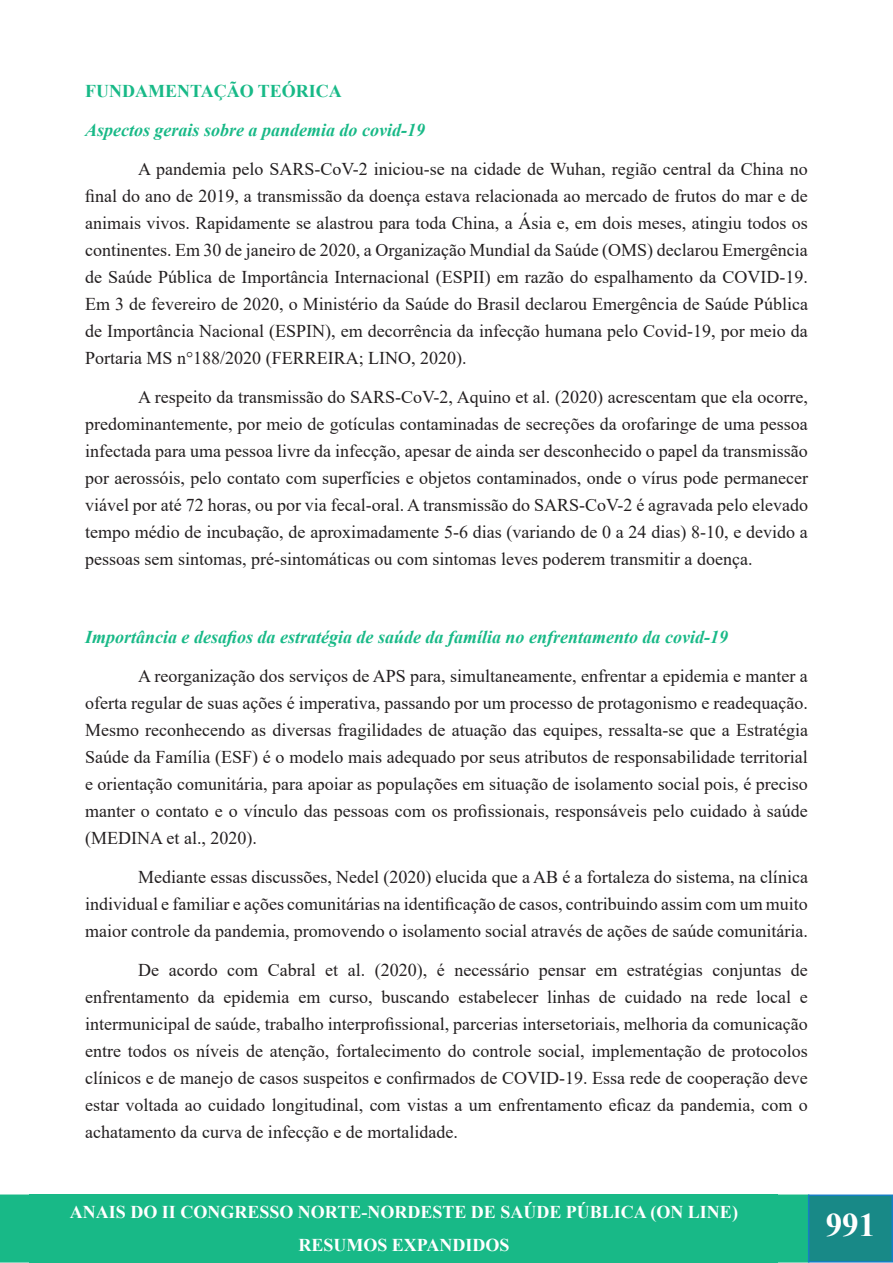
<style>
.page{position:relative;width:893px;height:1263px;background:#fff}
.page>*{position:absolute;margin:0;border:0;box-sizing:border-box;transform-origin:0 0}
.t1{font:700 33px "Times New Roman";color:#fff}
.t2{font:18px/27px "Times New Roman";color:#231f20;text-align:justify}
.t3{font:italic 700 18px "Times New Roman";color:#18b987}
.t4{font:700 18px/33px "Times New Roman";color:#fff;text-align:center}
.t5{font:700 18px "Times New Roman";color:#18b987}
</style>
<div class="page">
<div style="left:0;top:1194px;width:808px;height:68px;background:#18b987"></div>
<div style="left:809px;top:1195px;width:83px;height:67px;background:#188987"></div>
<div style="left:808px;top:1194px;width:85px;height:68px;border:2px solid #167ec4"></div>
<div style="left:30px;top:1194px;width:748px;height:68px;background:#18b987"></div>
<p class="t5" style="left:85px;top:78px;width:258px">FUNDAMENTAÇÃO TEÓRICA</p>
<p class="t3" style="left:85px;top:118px;width:341px">Aspectos gerais sobre a pandemia do covid-19</p>
<p class="t2" style="left:85px;top:155px;width:724px;text-indent:53px">A pandemia pelo SARS-CoV-2 iniciou-se na cidade de Wuhan, região central da China no final do ano de 2019, a transmissão da doença estava relacionada ao mercado de frutos do mar e de animais vivos. Rapidamente se alastrou para toda China, a Ásia e, em dois meses, atingiu todos os continentes. Em 30 de janeiro de 2020, a Organização Mundial da Saúde (OMS) declarou Emergência de Saúde Pública de Importância Internacional (ESPII) em razão do espalhamento da COVID-19.<br>Em 3 de fevereiro de 2020, o Ministério da Saúde do Brasil declarou Emergência de Saúde Pública de Importância Nacional (ESPIN), em decorrência da infecção humana pelo Covid-19, por meio da Portaria MS n°188/2020 (FERREIRA; LINO, 2020).</p>
<p class="t2" style="left:85px;top:383px;width:724px;text-indent:53px">A respeito da transmissão do SARS-CoV-2, Aquino et al. (2020) acrescentam que ela ocorre, predominantemente, por meio de gotículas contaminadas de secreções da orofaringe de uma pessoa infectada para uma pessoa livre da infecção, apesar de ainda ser desconhecido o papel da transmissão por aerossóis, pelo contato com superfícies e objetos contaminados, onde o vírus pode permanecer viável por até 72 horas, ou por via fecal-oral. A transmissão do SARS-CoV-2 é agravada pelo elevado tempo médio de incubação, de aproximadamente 5-6 dias (variando de 0 a 24 dias) 8-10, e devido a pessoas sem sintomas, pré-sintomáticas ou com sintomas leves poderem transmitir a doença.</p>
<p class="t3" style="left:85px;top:625px;width:645px">Importância e desafios da estratégia de saúde da família no enfrentamento da covid-19</p>
<p class="t2" style="left:85px;top:662px;width:724px;text-indent:53px">A reorganização dos serviços de APS para, simultaneamente, enfrentar a epidemia e manter a oferta regular de suas ações é imperativa, passando por um processo de protagonismo e readequação.<br>Mesmo reconhecendo as diversas fragilidades de atuação das equipes, ressalta-se que a Estratégia Saúde da Família (ESF) é o modelo mais adequado por seus atributos de responsabilidade territorial e orientação comunitária, para apoiar as populações em situação de isolamento social pois, é preciso manter o contato e o vínculo das pessoas com os profissionais, responsáveis pelo cuidado à saúde (MEDINA et al., 2020).</p>
<p class="t2" style="left:85px;top:863px;width:724px;text-indent:53px">Mediante essas discussões, Nedel (2020) elucida que a AB é a fortaleza do sistema, na clínica individual e familiar e ações comunitárias na identificação de casos, contribuindo assim com um muito maior controle da pandemia, promovendo o isolamento social através de ações de saúde comunitária.</p>
<p class="t2" style="left:85px;top:956px;width:724px;text-indent:53px">De acordo com Cabral et al. (2020), é necessário pensar em estratégias conjuntas de enfrentamento da epidemia em curso, buscando estabelecer linhas de cuidado na rede local e intermunicipal de saúde, trabalho interprofissional, parcerias intersetoriais, melhoria da comunicação entre todos os níveis de atenção, fortalecimento do controle social, implementação de protocolos clínicos e de manejo de casos suspeitos e confirmados de COVID-19. Essa rede de cooperação deve estar voltada ao cuidado longitudinal, com vistas a um enfrentamento eficaz da pandemia, com o achatamento da curva de infecção e de mortalidade.</p>
<p class="t4" style="left:70px;top:1195px;width:669px">ANAIS DO II CONGRESSO NORTE-NORDESTE DE SAÚDE PÚBLICA (ON LINE)<br>RESUMOS EXPANDIDOS</p>
<h1 class="t1" style="left:826px;top:1201px;width:51px">991</h1>
</div>
